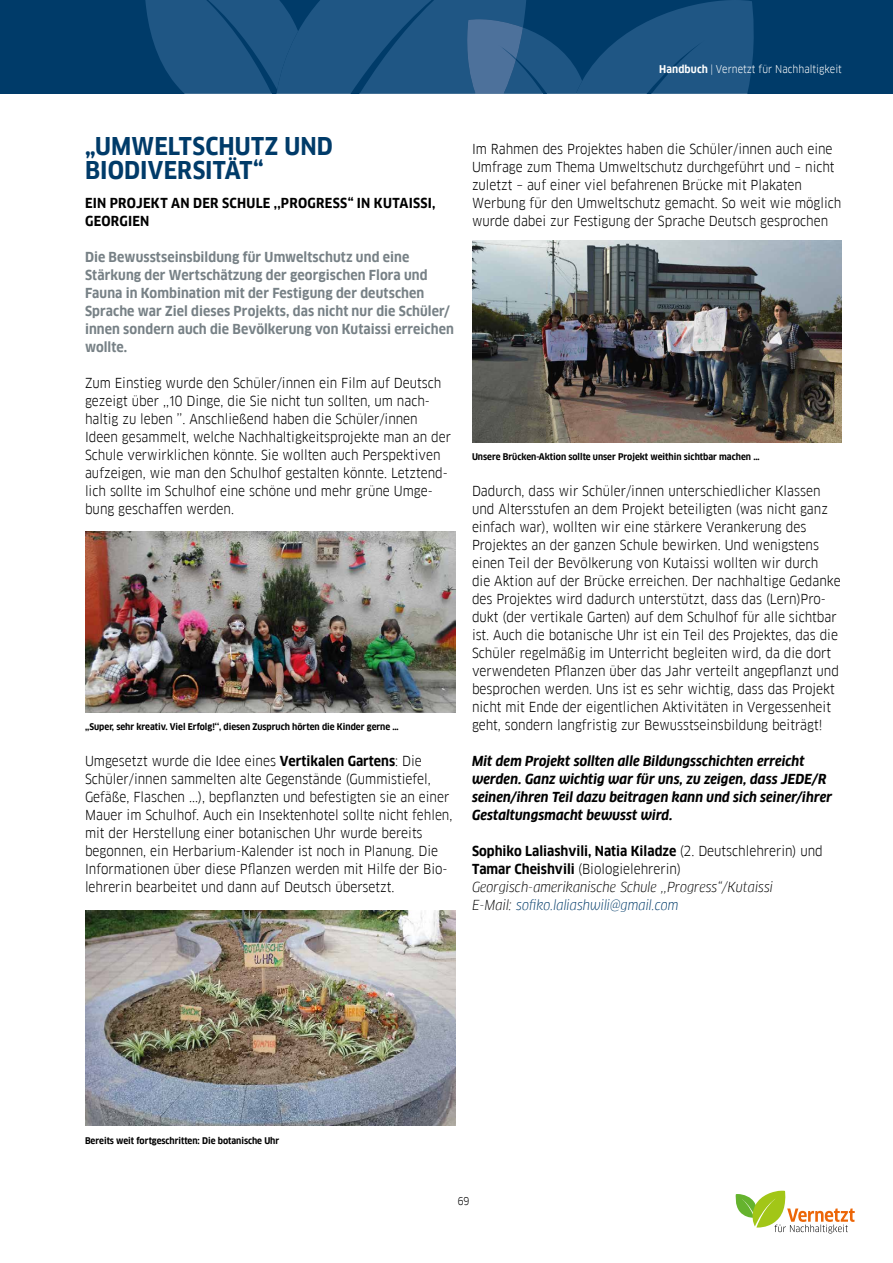
<style>
.page{position:relative;width:893px;height:1263px;background:#fff}
.page>*{position:absolute;margin:0;border:0;box-sizing:border-box;transform-origin:0 0}
.t1{font:700 24px/24px "Goethe FF Clan";letter-spacing:.005em;color:#003b69}
.t2{font:13.5px/18px "Goethe FF Clan";color:#000}
.t3{font:700 13.5px/18px "Goethe FF Clan";letter-spacing:.005em;color:#778186}
.t4{font:italic 700 13.5px/18px "Goethe FF Clan";letter-spacing:.005em;color:#000}
.t5{font:italic 13.5px/18px "Goethe FF Clan";color:#000}
.t6{font:700 13.5px/18px "Goethe FF Clan";letter-spacing:.02em;color:#000}
.t7{font:10.5px "Goethe FF Clan";color:#fff}
.t8{font:10.5px "Goethe FF Clan";color:#000}
.t9{font:700 9px "Goethe FF Clan";color:#000}
.s1{font-weight:700}
.s2{font-weight:700;font-style:normal}
.s3{font-style:normal}
.s4{color:#003b69}
</style>
<div class="page">
<div style="left:0;top:0;width:893px;height:94px;background:#003b69"></div>
<svg style="left:145px;top:0;width:609px;height:94px"></svg>
<img style="left:85px;top:532px;width:370px;height:180px">
<img style="left:472px;top:241px;width:370px;height:201px">
<img style="left:85px;top:910px;width:370px;height:216px">
<svg style="left:735px;top:1191px;width:120px;height:42px"></svg>
<p class="t7" style="left:659px;top:63px;width:184px"><span class="s1">Handbuch</span> | Vernetzt für Nachhaltigkeit</p>
<h1 class="t1" style="left:85px;top:134px;width:249px">„UMWELTSCHUTZ UND<br>BIODIVERSITÄT“</h1>
<p class="t6" style="left:85px;top:194px;width:352px">EIN PROJEKT AN DER SCHULE ,,PROGRESS“ IN KUTAISSI,<br>GEORGIEN</p>
<p class="t3" style="left:85px;top:248px;width:370px">Die Bewusstseinsbildung für Umweltschutz und eine Stärkung der Wertschätzung der georgischen Flora und Fauna in Kombination mit der Festigung der deutschen Sprache war Ziel dieses Projekts, das nicht nur die Schüler/ innen sondern auch die Bevölkerung von Kutaissi erreichen wollte.</p>
<p class="t2" style="left:85px;top:374px;width:368px">Zum Einstieg wurde den Schüler/innen ein Film auf Deutsch gezeigt über ,,10 Dinge, die Sie nicht tun sollten, um nach&shy;haltig zu leben ’’. Anschließend haben die Schüler/innen Ideen gesammelt, welche Nachhaltigkeitsprojekte man an der Schule verwirklichen könnte. Sie wollten auch Perspektiven aufzeigen, wie man den Schulhof gestalten könnte. Letztend&shy;lich sollte im Schulhof eine schöne und mehr grüne Umge&shy;bung geschaffen werden.</p>
<p class="t9" style="left:85px;top:722px;width:315px">,,Super, sehr kreativ. Viel Erfolg!‘‘, diesen Zuspruch hörten die Kinder gerne …</p>
<p class="t2" style="left:85px;top:752px;width:369px">Umgesetzt wurde die Idee eines <span class="s1">Vertikalen Gartens</span>: Die Schüler/innen sammelten alte Gegenstände (Gummistiefel, Gefäße, Flaschen ...), bepflanzten und befestigten sie an einer Mauer im Schulhof. Auch ein Insektenhotel sollte nicht fehlen, mit der Herstellung einer botanischen Uhr wurde bereits begonnen, ein Herbarium-Kalender ist noch in Planung. Die Informationen über diese Pflanzen werden mit Hilfe der Bio&shy;lehrerin bearbeitet und dann auf Deutsch übersetzt.</p>
<p class="t2" style="left:472px;top:140px;width:371px">Im Rahmen des Projektes haben die Schüler/innen auch eine Umfrage zum Thema Umweltschutz durchgeführt und – nicht zuletzt – auf einer viel befahrenen Brücke mit Plakaten Werbung für den Umweltschutz gemacht. So weit wie möglich wurde dabei zur Festigung der Sprache Deutsch gesprochen</p>
<p class="t9" style="left:472px;top:452px;width:289px">Unsere Brücken-Aktion sollte unser Projekt weithin sichtbar machen …</p>
<p class="t2" style="left:472px;top:482px;width:370px">Dadurch, dass wir Schüler/innen unterschiedlicher Klassen und Altersstufen an dem Projekt beteiligten (was nicht ganz einfach war), wollten wir eine stärkere Verankerung des Projektes an der ganzen Schule bewirken. Und wenigstens einen Teil der Bevölkerung von Kutaissi wollten wir durch<br>die Aktion auf der Brücke erreichen. Der nachhaltige Gedanke des Projektes wird dadurch unterstützt, dass das (Lern)Pro&shy;dukt (der vertikale Garten) auf dem Schulhof für alle sichtbar ist. Auch die botanische Uhr ist ein Teil des Projektes, das die Schüler regelmäßig im Unterricht begleiten wird, da die dort verwendeten Pflanzen über das Jahr verteilt angepflanzt und besprochen werden. Uns ist es sehr wichtig, dass das Projekt nicht mit Ende der eigentlichen Aktivitäten in Vergessenheit geht, sondern langfristig zur Bewusstseinsbildung beiträgt!</p>
<p class="t4" style="left:472px;top:752px;width:362px">Mit dem Projekt sollten alle Bildungsschichten erreicht werden. Ganz wichtig war für uns, zu zeigen, dass JEDE/R seinen/ihren Teil dazu beitragen kann und sich seiner/ihrer Gestaltungsmacht bewusst wird.</p>
<p class="t5" style="left:472px;top:842px;width:352px"><span class="s2">Sophiko Laliashvili, Natia Kiladze</span> <span class="s3">(2. Deutschlehrerin) und </span><span class="s2">Tamar Cheishvili</span> <span class="s3">(Biologielehrerin)<br></span>Georgisch-amerikanische Schule ,,Progress“/Kutaissi<br>E-Mail: <span class="s4">sofiko.laliashwili@gmail.com</span></p>
<p class="t9" style="left:85px;top:1136px;width:196px">Bereits weit fortgeschritten: Die botanische Uhr</p>
<p class="t8" style="left:458px;top:1195px;width:13px">69</p>
</div>
